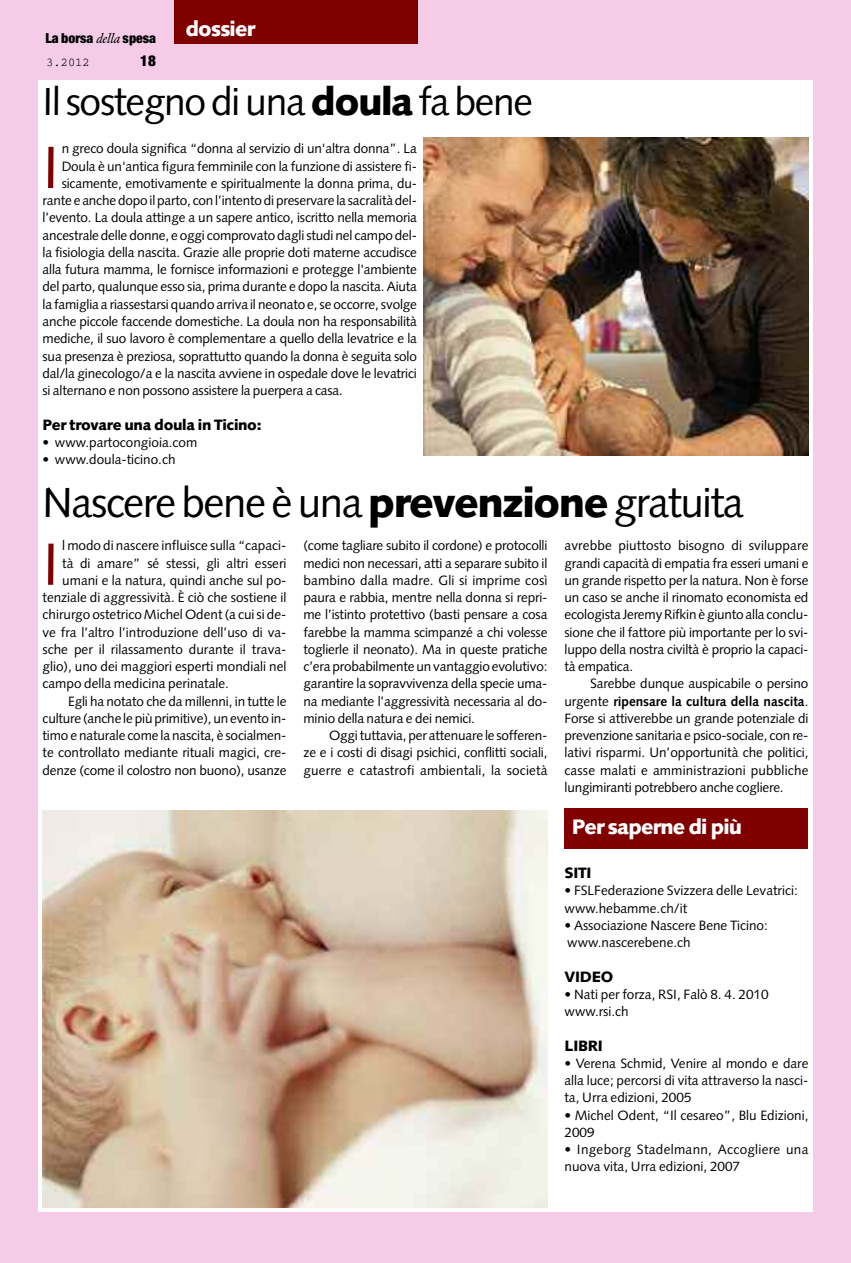
<style>
.page{position:relative;width:851px;height:1263px;background:#fff}
.page>*{position:absolute;margin:0;border:0;box-sizing:border-box;transform-origin:0 0}
.t1{font:59.55px "Syntax";color:#800000}
.t2{font:42px "Syntax";letter-spacing:-.035em;color:#000}
.t3{font:39px "Syntax";letter-spacing:-.035em;color:#000}
.t4{font:900 21px "Syntax";letter-spacing:-.04em;color:#fff}
.t5{font:900 15px "Syntax";letter-spacing:-.02em;color:#000}
.t6{font:900 condensed 15px "Helvetica Neue";color:#000}
.t7{font:900 condensed 13.8px "Helvetica Neue";color:#000}
.t8{font:13.5px/17.2px "Syntax";letter-spacing:-.01em;color:#000;text-align:justify}
.t9{font:13.5px/17.2px "Syntax";letter-spacing:.02em;color:#000}
.t10{font:12px "Courier";color:#000}
.s1{font-family:"Garamond BE";font-weight:400;font-style:italic;font-stretch:normal}
.s2{font-weight:900}
.s3{font-weight:700}
</style>
<div class="page">
<div style="left:0;top:0;width:850px;height:1263px;background:#f4cce8"></div>
<div style="left:38px;top:81px;width:774px;height:1131px;background:#fff"></div>
<div style="left:174px;top:0;width:244px;height:44px;background:#800000"></div>
<div style="left:564px;top:808px;width:244px;height:41px;background:#800000"></div>
<img style="left:423px;top:137px;width:385px;height:318px">
<img style="left:43px;top:810px;width:504px;height:398px">
<p class="t7" style="left:45px;top:34px;width:112px">La borsa <span class="s1">della</span> spesa</p>
<p class="t10" style="left:46px;top:58px;width:45px">3.2012</p>
<p class="t6" style="left:140px;top:55px;width:17px">18</p>
<h3 class="t4" style="left:185px;top:21px;width:71px">dossier</h3>
<h3 class="t3" style="left:43px;top:86px;width:492px">Il sostegno di una <span class="s2">doula</span> fa bene</h3>
<h1 class="t1" style="left:43px;top:143px;width:18px">I</h1>
<p class="t8" style="left:62px;top:141px;width:357px">n greco doula significa “donna al servizio di un'altra donna”. La</p>
<p class="t8" style="left:62px;top:159px;width:357px">Doula è un'antica figura femminile con la funzione di assistere fi-</p>
<p class="t8" style="left:62px;top:176px;width:357px">sicamente, emotivamente e spiritualmente la donna prima, du-</p>
<p class="t8" style="left:43px;top:193px;width:376px">rante e anchedopoilparto, conl’intentodipreservare la sacralitàdel-</p>
<p class="t8" style="left:43px;top:210px;width:376px">l’evento. La doula attinge a un sapere antico, iscritto nella memoria</p>
<p class="t8" style="left:43px;top:228px;width:376px">ancestrale delle donne, e oggi comprovato dagli studi nel campo del-</p>
<p class="t8" style="left:43px;top:245px;width:376px">la fisiologia della nascita. Grazie alle proprie doti materne accudisce</p>
<p class="t8" style="left:43px;top:262px;width:376px">alla futura mamma, le fornisce informazioni e protegge l'ambiente</p>
<p class="t8" style="left:43px;top:279px;width:376px">del parto, qualunque esso sia, prima durante e dopo la nascita. Aiuta</p>
<p class="t8" style="left:43px;top:297px;width:376px">la famiglia a riassestarsi quando arriva il neonato e, se occorre, svolge</p>
<p class="t8" style="left:43px;top:314px;width:376px">anche piccole faccende domestiche. La doula non ha responsabilità</p>
<p class="t8" style="left:43px;top:331px;width:376px">mediche, il suo lavoro è complementare a quello della levatrice e la</p>
<p class="t8" style="left:43px;top:348px;width:376px">sua presenza è preziosa, soprattutto quando la donna è seguita solo</p>
<p class="t8" style="left:43px;top:366px;width:376px">dal/la ginecologo/a e la nascita avviene in ospedale dove le levatrici</p>
<p class="t8" style="left:43px;top:383px;width:302px">si alternano e non possono assistere la puerpera a casa.</p>
<p class="t5" style="left:43px;top:418px;width:220px">Per trovare una doula in Ticino:</p>
<p class="t8" style="left:43px;top:435px;width:156px">• www.partocongioia.com</p>
<p class="t8" style="left:43px;top:452px;width:134px">• www.doula-ticino.ch</p>
<h2 class="t2" style="left:43px;top:485px;width:702px">Nascere bene è una <span class="s2">prevenzione</span> gratuita</h2>
<h1 class="t1" style="left:43px;top:540px;width:18px">I</h1>
<p class="t8" style="left:62px;top:538px;width:226px">l modo di nascere influisce sulla “capaci-</p>
<p class="t8" style="left:62px;top:555px;width:226px">tà di amare” sé stessi, gli altri esseri</p>
<p class="t8" style="left:62px;top:573px;width:226px">umani e la natura, quindi anche sul po-</p>
<p class="t8" style="left:43px;top:590px;width:245px">tenziale di aggressività. È ciò che sostiene il</p>
<p class="t8" style="left:43px;top:607px;width:245px">chirurgo ostetrico Michel Odent (a cui si de-</p>
<p class="t8" style="left:43px;top:624px;width:245px">ve fra l’altro l’introduzione dell’uso di va-</p>
<p class="t8" style="left:43px;top:642px;width:245px">sche per il rilassamento durante il trava-</p>
<p class="t8" style="left:43px;top:659px;width:245px">glio), uno dei maggiori esperti mondiali nel</p>
<p class="t8" style="left:43px;top:676px;width:188px">campo della medicina perinatale.</p>
<p class="t8" style="left:68px;top:693px;width:220px">Egli ha notato che da millenni, in tutte le</p>
<p class="t8" style="left:43px;top:711px;width:245px">culture (anche le più primitive), un evento in-</p>
<p class="t8" style="left:43px;top:728px;width:245px">timo e naturale come la nascita, è socialmen-</p>
<p class="t8" style="left:43px;top:745px;width:245px">te controllato mediante rituali magici, cre-</p>
<p class="t8" style="left:43px;top:762px;width:245px">denze (come il colostro non buono), usanze</p>
<p class="t8" style="left:303px;top:538px;width:245px">(come tagliare subito il cordone) e protocolli medici non necessari, atti a separare subito il bambino dalla madre. Gli si imprime così paura e rabbia, mentre nella donna si repri&shy;me l’istinto protettivo (basti pensare a cosa farebbe la mamma scimpanzé a chi volesse toglierle il neonato). Ma in queste pratiche c’eraprobabilmenteunvantaggioevolutivo: garantire la sopravvivenza della specie uma&shy;na mediante l’aggressività necessaria al do&shy;minio della natura e dei nemici.</p>
<p class="t8" style="left:303px;top:728px;width:245px;text-indent:26px">Oggituttavia, per attenuare le sofferen&shy;ze e i costi di disagi psichici, conflitti sociali, guerre e catastrofi ambientali, la società</p>
<p class="t8" style="left:564px;top:538px;width:245px">avrebbe piuttosto bisogno di sviluppare grandi capacità di empatia fra esseri umani e un grande rispetto per la natura. Non è forse un caso se anche il rinomato economista ed ecologista JeremyRifkinègiuntoalla conclu&shy;sione che il fattore più importante per lo svi&shy;luppo della nostra civiltà è proprio la capaci&shy;tà empatica.</p>
<p class="t8" style="left:564px;top:676px;width:245px;text-indent:26px">Sarebbe dunque auspicabile o persino urgente <span class="s3">ripensare la cultura della nascita</span>.<br>Forse si attiverebbe un grande potenziale di prevenzione sanitaria e psico-sociale, con re&shy;lativi risparmi. Un’opportunità che politici, casse malati e amministrazioni pubbliche lungimiranti potrebbero anche cogliere.</p>
<h3 class="t4" style="left:571px;top:818px;width:172px">Per saperne di più</h3>
<p class="t5" style="left:564px;top:867px;width:28px">SITI</p>
<p class="t8" style="left:564px;top:883px;width:235px">• FSLFederazione Svizzera delle Levatrici: www.hebamme.ch/it</p>
<p class="t8" style="left:564px;top:918px;width:205px">• Associazione Nascere Bene Ticino: www.nascerebene.ch</p>
<p class="t5" style="left:564px;top:970px;width:50px">VIDEO</p>
<p class="t8" style="left:564px;top:987px;width:205px">• Nati per forza, RSI, Falò 8. 4. 2010 www.rsi.ch</p>
<p class="t5" style="left:564px;top:1039px;width:40px">LIBRI</p>
<p class="t8" style="left:564px;top:1056px;width:245px">• Verena Schmid, Venire al mondo e dare alla luce; percorsi di vita attraverso la nasci&shy;ta, Urra edizioni, 2005</p>
<p class="t8" style="left:564px;top:1107px;width:245px">• Michel Odent, “Il cesareo”, Blu Edizioni,<br>2009</p>
<p class="t9" style="left:564px;top:1142px;width:245px">• Ingeborg Stadelmann, Accogliere una nuova vita, Urra edizioni, 2007</p>
</div>
